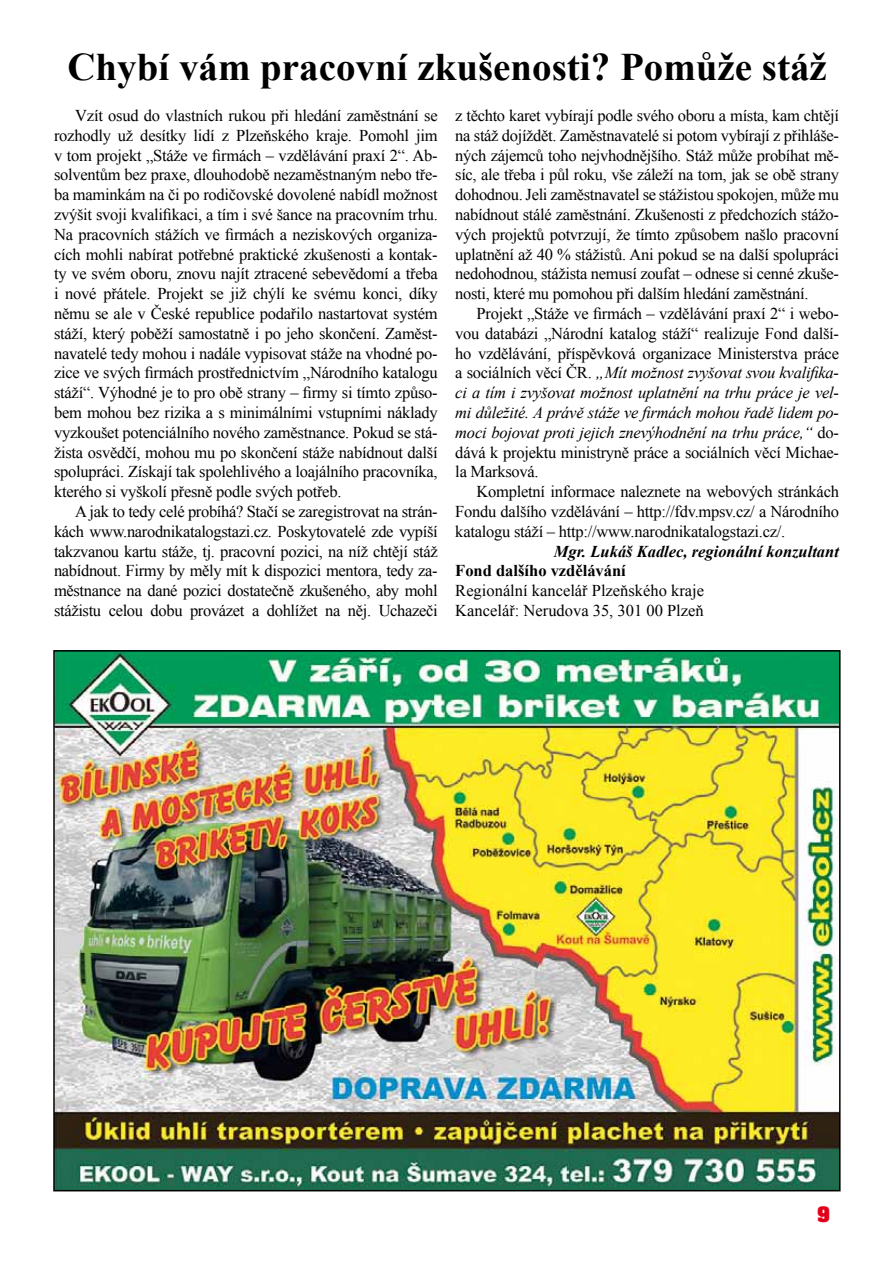
<style>
.page{position:relative;width:893px;height:1263px;background:#fff}
.page>*{position:absolute;margin:0;border:0;box-sizing:border-box;transform-origin:0 0}
.t1{font:700 39px "Times New Roman";color:#000}
.t2{font:18px "Aardvark CE Bold";color:#e2001a}
.t3{font:16.5px/19.8px "Times New Roman";letter-spacing:-.015em;color:#000;text-align:justify}
.t4{font:italic 700 16.5px "Times New Roman";color:#000}
.t5{font:700 16.5px "Times New Roman";color:#000}
.s1{font-style:italic}
</style>
<div class="page">
<img style="left:56px;top:653px;width:782px;height:535px">
<h1 class="t1" style="left:67px;top:40px;width:761px">Chybí vám pracovní zkušenosti? Pomůže stáž</h1>
<p class="t3" style="left:54px;top:105px;width:385px;text-indent:21px">Vzít osud do vlastních rukou při hledání zaměstnání se rozhodly už desítky lidí z Plzeňského kraje. Pomohl jim v tom projekt „Stáže ve firmách – vzdělávání praxí 2“. Ab&shy;solventům bez praxe, dlouhodobě nezaměstnaným nebo tře&shy;ba maminkám na či po rodičovské dovolené nabídl možnost zvýšit svoji kvalifikaci, a tím i své šance na pracovním trhu.<br>Na pracovních stážích ve firmách a neziskových organiza&shy;cích mohli nabírat potřebné praktické zkušenosti a kontak&shy;ty ve svém oboru, znovu najít ztracené sebevědomí a třeba i nové přátele. Projekt se již chýlí ke svému konci, díky němu se ale v České republice podařilo nastartovat systém stáží, který poběží samostatně i po jeho skončení. Zaměst&shy;navatelé tedy mohou i nadále vypisovat stáže na vhodné po&shy;zice ve svých firmách prostřednictvím „Národního katalogu stáží“. Výhodné je to pro obě strany – firmy si tímto způso&shy;bem mohou bez rizika a s minimálními vstupními náklady vyzkoušet potenciálního nového zaměstnance. Pokud se stá&shy;žista osvědčí, mohou mu po skončení stáže nabídnout další spolupráci. Získají tak spolehlivého a loajálního pracovníka, kterého si vyškolí přesně podle svých potřeb.</p>
<p class="t3" style="left:54px;top:501px;width:385px;text-indent:21px">A jak to tedy celé probíhá? Stačí se zaregistrovat na strán&shy;kách www.narodnikatalogstazi.cz. Poskytovatelé zde vypíší takzvanou kartu stáže, tj. pracovní pozici, na níž chtějí stáž nabídnout. Firmy by měly mít k dispozici mentora, tedy za&shy;městnance na dané pozici dostatečně zkušeného, aby mohl stážistu celou dobu provázet a dohlížet na něj. Uchazeči</p>
<p class="t3" style="left:455px;top:105px;width:385px">z těchto karet vybírají podle svého oboru a místa, kam chtějí na stáž dojíždět. Zaměstnavatelé si potom vybírají z přihláše&shy;ných zájemců toho nejvhodnějšího. Stáž může probíhat mě&shy;síc, ale třeba i půl roku, vše záleží na tom, jak se obě strany dohodnou. Jeli zaměstnavatel se stážistou spokojen, může mu nabídnout stálé zaměstnání. Zkušenosti z předchozích stážo&shy;vých projektů potvrzují, že tímto způsobem našlo pracovní uplatnění až 40 % stážistů. Ani pokud se na další spolupráci nedohodnou, stážista nemusí zoufat – odnese si cenné zkuše&shy;nosti, které mu pomohou při dalším hledání zaměstnání.</p>
<p class="t3" style="left:455px;top:303px;width:385px;text-indent:21px">Projekt „Stáže ve firmách – vzdělávání praxí 2“ i webo&shy;vou databázi „Národní katalog stáží“ realizuje Fond další&shy;ho vzdělávání, příspěvková organizace Ministerstva práce a sociálních věcí ČR. <span class="s1">„Mít možnost zvyšovat svou kvalifika&shy;ci a tím i zvyšovat možnost uplatnění na trhu práce je vel&shy;mi důležité. A právě stáže ve firmách mohou řadě lidem po&shy;moci bojovat proti jejich znevýhodnění na trhu práce,“</span> do&shy;dává k projektu ministryně práce a sociálních věcí Michae&shy;la Marksová.</p>
<p class="t3" style="left:455px;top:482px;width:385px;text-indent:21px">Kompletní informace naleznete na webových stránkách Fondu dalšího vzdělávání – http://fdv.mpsv.cz/ a Národního katalogu stáží – http://www.narodnikatalogstazi.cz/.</p>
<p class="t4" style="left:554px;top:540px;width:287px">Mgr. Lukáš Kadlec, regionální konzultant</p>
<p class="t5" style="left:455px;top:559px;width:172px">Fond dalšího vzdělávání</p>
<p class="t3" style="left:455px;top:581px;width:250px">Regionální kancelář Plzeňského kraje<br>Kancelář: Nerudova 35, 301 00 Plzeň</p>
<p class="t2" style="left:817px;top:1202px;width:14px">9</p>
</div>
